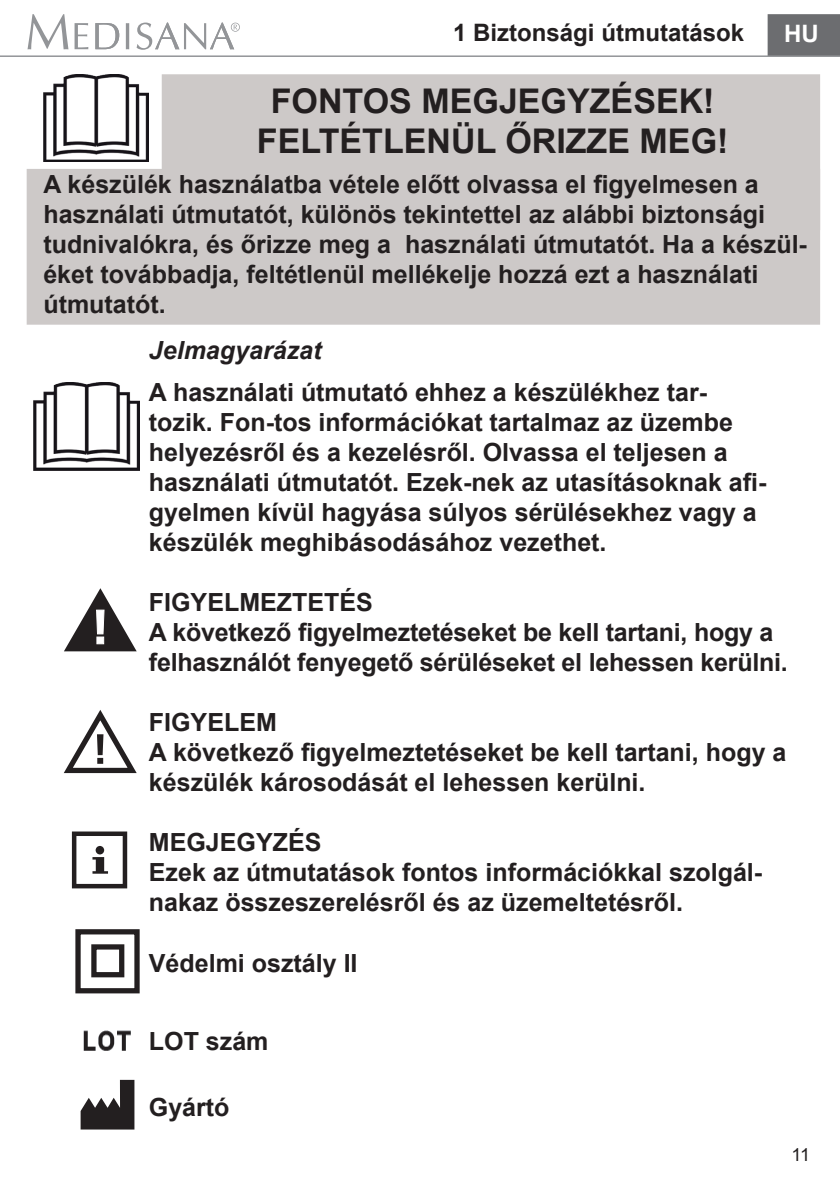
<style>
.page{position:relative;width:840px;height:1191px;background:#fff}
.page>*{position:absolute;margin:0;border:0;box-sizing:border-box;transform-origin:0 0}
.t1{font:700 34px/40.8px "Arial";color:#231f20;text-align:center}
.t2{font:700 25px/30px "Arial";color:#231f20}
.t3{font:italic 700 25px "Arial";color:#231f20}
.t4{font:700 24px "Arial";color:#231f20}
.t5{font:700 24px "Arial";color:#fff}
.t6{font:18px "Arial";color:#231f20}
</style>
<div class="page">
<svg style="left:27px;top:14px;width:41px;height:35px"></svg>
<svg style="left:74px;top:23px;width:14px;height:26px"></svg>
<svg style="left:95px;top:23px;width:24px;height:26px"></svg>
<svg style="left:126px;top:23px;width:3px;height:26px"></svg>
<svg style="left:136px;top:23px;width:104px;height:27px"></svg>
<div style="left:767px;top:14px;width:72px;height:41px;background:#6c6d70"></div>
<hr style="left:0;top:55px;width:839px;height:2px;background:#939598">
<div style="left:27px;top:169px;width:792px;height:156px;background:#cdc9c8;border:2px solid #cdc9c8"></div>
<img style="left:83px;top:1030px;width:48px;height:21px">
<svg style="left:64px;top:710px;width:73px;height:63px"></svg>
<div style="left:72px;top:831px;width:55px;height:57px;border:4px solid #231f20"></div>
<div style="left:96px;top:846px;width:8px;height:8px;background:#231f20;border-radius:50%"></div>
<svg style="left:92px;top:857px;width:16px;height:16px"></svg>
<svg style="left:64px;top:588px;width:73px;height:63px"></svg>
<svg style="left:81px;top:1079px;width:53px;height:50px"></svg>
<img style="left:43px;top:74px;width:106px;height:88px">
<img style="left:33px;top:382px;width:106px;height:88px">
<svg style="left:75px;top:929px;width:65px;height:64px"></svg>
<div style="left:162px;top:74px;width:657px;height:156px;background:#cdc9c8;border:2px solid #cdc9c8"></div>
<p class="t4" style="left:453px;top:16px;width:292px">1 Biztonsági útmutatások</p>
<p class="t5" style="left:783px;top:17px;width:36px">HU</p>
<h1 class="t1" style="left:257px;top:81px;width:472px">FONTOS MEGJEGYZÉSEK!<br>FELTÉTLENÜL ŐRIZZE MEG!</h1>
<p class="t2" style="left:43px;top:170px;width:764px">A készülék használatba vétele előtt olvassa el figyelmesen a használati útmutatót, különös tekintettel az alábbi biztonsági tudnivalókra, és őrizze meg a használati útmutatót. Ha a készül&shy;éket továbbadja, feltétlenül mellékelje hozzá ezt a használati útmutatót.</p>
<p class="t3" style="left:149px;top:334px;width:174px">Jelmagyarázat</p>
<p class="t2" style="left:149px;top:378px;width:618px">A használati útmutató ehhez a készülékhez tar&shy;tozik. Fon-tos információkat tartalmaz az üzembe helyezésről és a kezelésről. Olvassa el teljesen a használati útmutatót. Ezek-nek az utasításoknak afi&shy;gyelmen kívül hagyása súlyos sérülésekhez vagy a készülék meghibásodásához vezethet.</p>
<p class="t2" style="left:149px;top:588px;width:640px">FIGYELMEZTETÉS<br>A következő figyelmeztetéseket be kell tartani, hogy a felhasználót fenyegető sérüléseket el lehessen kerülni.</p>
<p class="t2" style="left:149px;top:708px;width:638px">FIGYELEM<br>A következő figyelmeztetéseket be kell tartani, hogy a készülék károsodását el lehessen kerülni.</p>
<p class="t2" style="left:149px;top:828px;width:614px">MEGJEGYZÉS<br>Ezek az útmutatások fontos információkkal szolgál&shy;nakaz összeszerelésről és az üzemeltetésről.</p>
<p class="t2" style="left:149px;top:948px;width:210px">Védelmi osztály II</p>
<p class="t2" style="left:149px;top:1026px;width:121px">LOT szám</p>
<p class="t2" style="left:149px;top:1092px;width:82px">Gyártó</p>
<p class="t6" style="left:791px;top:1142px;width:20px">11</p>
</div>
